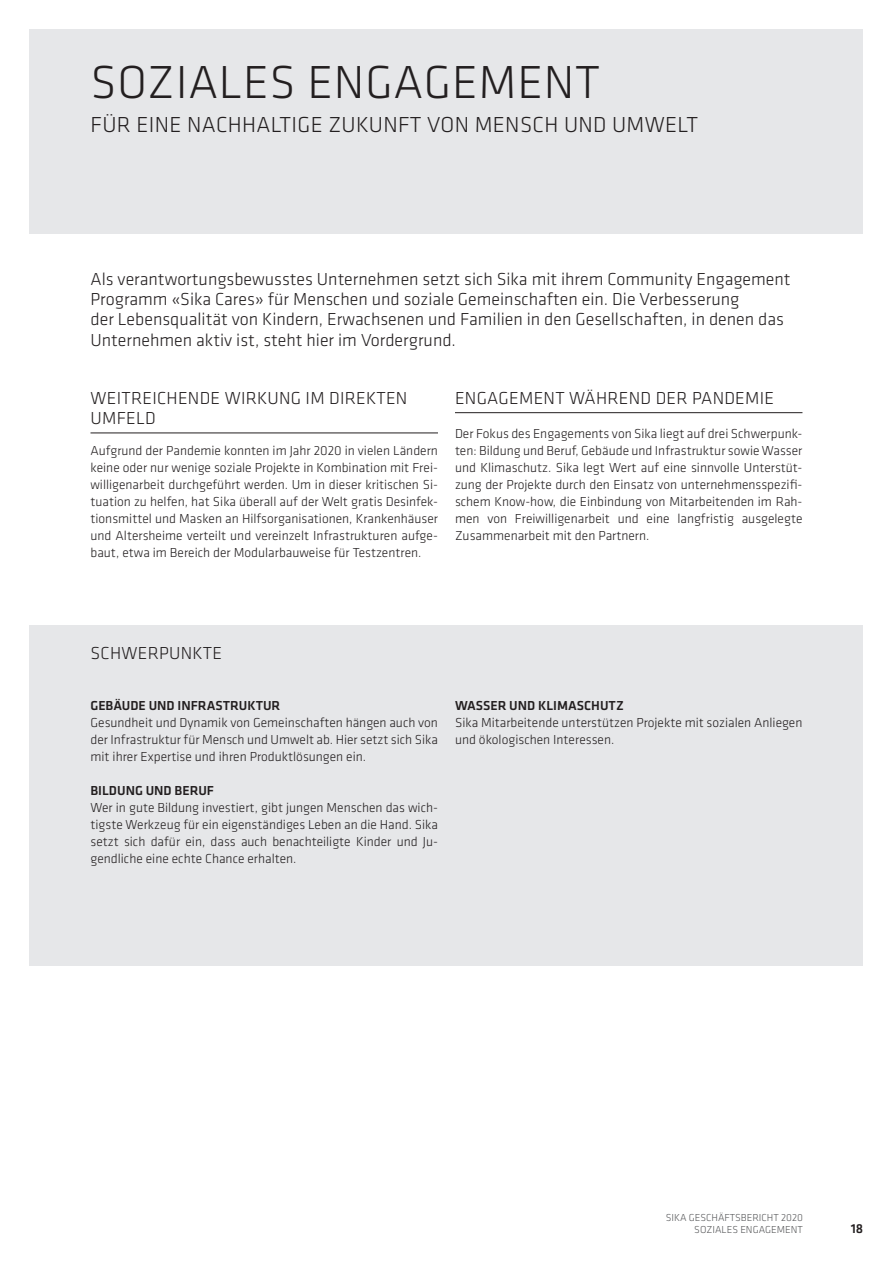
<style>
.page{position:relative;width:893px;height:1263px;background:#fff}
.page>*{position:absolute;margin:0;border:0;box-sizing:border-box;transform-origin:0 0}
.t1{font:300 48px "Klavika";letter-spacing:.015em;color:#231f20}
.t2{font:300 22.5px "Klavika";letter-spacing:.015em;color:#231f20}
.t3{font:300 18px/20.2px "Klavika";color:#231f20}
.t4{font:300 13.5px/17px "Klavika";color:#231f20;text-align:justify}
.t5{font:500 13.5px "Klavika";color:#231f20}
.t6{font:300 10.5px/12.6px "Klavika";color:#57585a;text-align:right}
</style>
<div class="page">
<div style="left:30px;top:625px;width:833px;height:340px;background:#e6e7e9"></div>
<div style="left:30px;top:30px;width:833px;height:204px;background:#e6e7e9"></div>
<hr style="left:91px;top:433px;width:347px;height:1px;background:#231f20">
<hr style="left:455px;top:412px;width:347px;height:1px;background:#231f20">
<h1 class="t1" style="left:91px;top:53px;width:511px">SOZIALES ENGAGEMENT</h1>
<h2 class="t2" style="left:91px;top:111px;width:609px">FÜR EINE NACHHALTIGE ZUKUNFT VON MENSCH UND UMWELT</h2>
<p class="t3" style="left:91px;top:269px;width:702px">Als verantwortungsbewusstes Unternehmen setzt sich Sika mit ihrem Community Engagement Programm «Sika Cares» für Menschen und soziale Gemeinschaften ein. Die Verbesserung<br>der Lebensqualität von Kindern, Erwachsenen und Familien in den Gesellschaften, in denen das Unternehmen aktiv ist, steht hier im Vordergrund.</p>
<h3 class="t3" style="left:91px;top:388px;width:318px">WEITREICHENDE WIRKUNG IM DIREKTEN<br>UMFELD</h3>
<p class="t4" style="left:91px;top:442px;width:349px">Aufgrund der Pandemie konnten im Jahr 2020 in vielen Ländern keine oder nur wenige soziale Projekte in Kombination mit Frei&shy;willigenarbeit durchgeführt werden. Um in dieser kritischen Si&shy;tuation zu helfen, hat Sika überall auf der Welt gratis Desinfek&shy;tionsmittel und Masken an Hilfsorganisationen, Krankenhäuser und Altersheime verteilt und vereinzelt Infrastrukturen aufge&shy;baut, etwa im Bereich der Modularbauweise für Testzentren.</p>
<h3 class="t3" style="left:455px;top:388px;width:321px">ENGAGEMENT WÄHREND DER PANDEMIE</h3>
<p class="t4" style="left:455px;top:425px;width:349px">Der Fokus des Engagements von Sika liegt auf drei Schwerpunk&shy;ten: Bildung und Beruf, Gebäude und Infrastruktur sowie Wasser und Klimaschutz. Sika legt Wert auf eine sinnvolle Unterstüt&shy;zung der Projekte durch den Einsatz von unternehmensspezifi&shy;schem Know-how, die Einbindung von Mitarbeitenden im Rah&shy;men von Freiwilligenarbeit und eine langfristig ausgelegte Zusammenarbeit mit den Partnern.</p>
<h3 class="t3" style="left:91px;top:643px;width:133px">SCHWERPUNKTE</h3>
<p class="t5" style="left:91px;top:696px;width:191px">GEBÄUDE UND INFRASTRUKTUR</p>
<p class="t4" style="left:91px;top:714px;width:349px">Gesundheit und Dynamik von Gemeinschaften hängen auch von der Infrastruktur für Mensch und Umwelt ab. Hier setzt sich Sika mit ihrer Expertise und ihren Produktlösungen ein.</p>
<p class="t5" style="left:91px;top:782px;width:125px">BILDUNG UND BERUF</p>
<p class="t4" style="left:91px;top:799px;width:349px">Wer in gute Bildung investiert, gibt jungen Menschen das wich&shy;tigste Werkzeug für ein eigenständiges Leben an die Hand. Sika setzt sich dafür ein, dass auch benachteiligte Kinder und Ju&shy;gendliche eine echte Chance erhalten.</p>
<p class="t5" style="left:455px;top:696px;width:170px">WASSER UND KLIMASCHUTZ</p>
<p class="t4" style="left:455px;top:714px;width:349px">Sika Mitarbeitende unterstützen Projekte mit sozialen Anliegen und ökologischen Interessen.</p>
<p class="t6" style="left:666px;top:1211px;width:139px">SIKA GESCHÄFTSBERICHT 2020<br>SOZIALES ENGAGEMENT</p>
<p class="t5" style="left:851px;top:1219px;width:14px">18</p>
</div>
